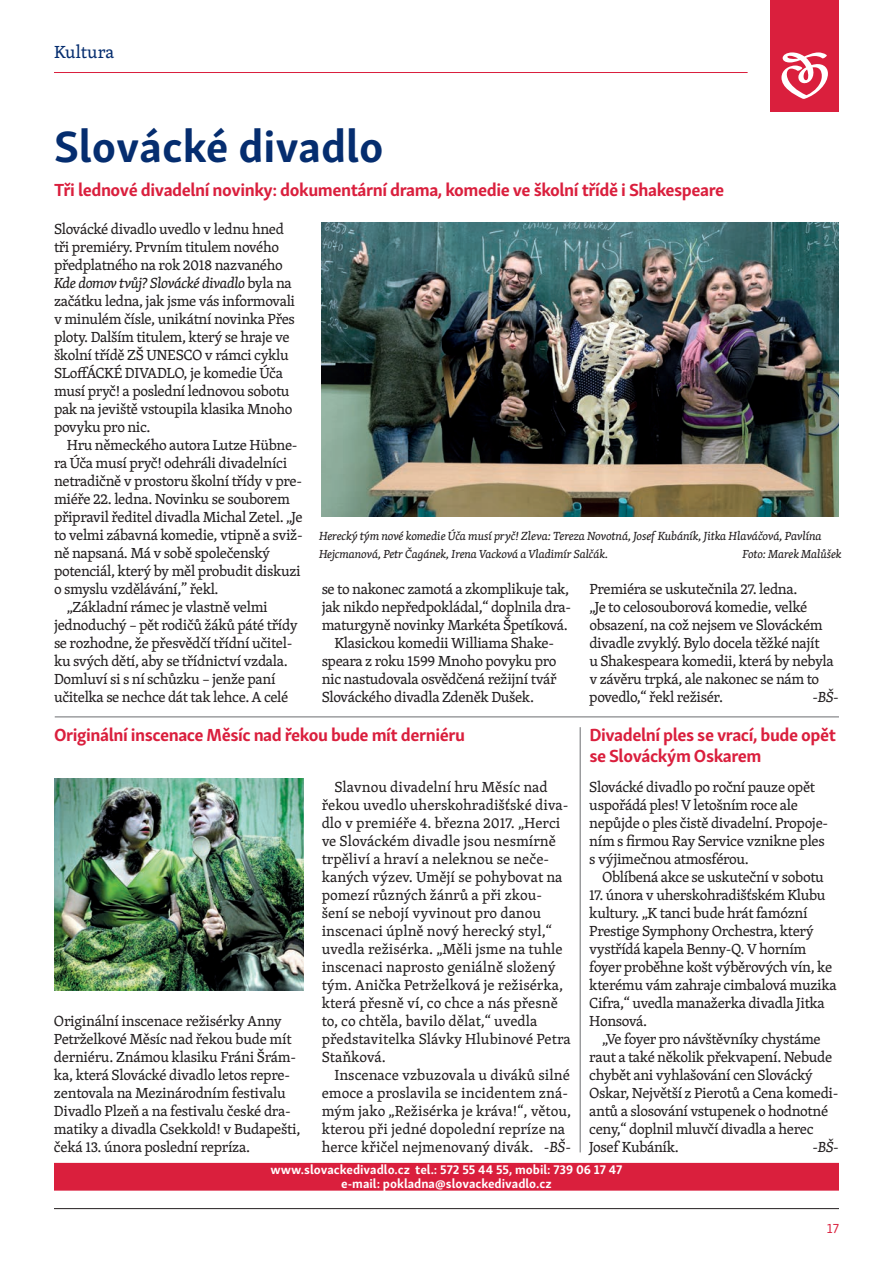
<style>
.page{position:relative;width:893px;height:1263px;background:#fff}
.page>*{position:absolute;margin:0;border:0;box-sizing:border-box;transform-origin:0 0}
.Nadpis{font:700 45px "Skolar Sans Latn";color:#052d6f}
.Podnadpis_červený{font:700 18px/21.6px "Skolar Sans Latn";letter-spacing:-.025em;color:#da1f3d}
.Název_strany{font:18px "Skolar Latin";color:#052d6f}
.Zakladni_text{font:15px/18px "Skolar Latin";letter-spacing:-.025em;color:#231f20}
.Zakladni_text-2{font:15px/18px "Skolar Latin";color:#231f20}
.Zakladni_text-3{font:italic 15px "Skolar Latin";color:#231f20}
.t1{font:13.5px "Skolar Sans Latn";color:#da1f3d}
.zlatá_linka{font:700 12.9px "Skolar Sans Latn";color:#fff}
.Zakladni_text-4{font:italic 12.15px "Skolar Latin";letter-spacing:-.01em;color:#231f20}
.Zakladni_text-5{font:italic 12px "Skolar Latin";letter-spacing:-.01em;color:#231f20}
.s1{font-style:italic}
.s2{font-size:12px;color:#da1f3d}
</style>
<div class="page">
<hr style="left:54px;top:72px;width:694px;height:1px;background:#da1f3d">
<div style="left:770px;top:0;width:69px;height:111px;background:#da1f3d"></div>
<hr style="left:54px;top:1208px;width:785px;height:1px;background:#231f20">
<svg style="left:781px;top:52px;width:47px;height:47px"></svg>
<div style="left:54px;top:1163px;width:785px;height:14px;background:#da1f3d"></div>
<div style="left:54px;top:1176px;width:785px;height:14px;background:#da1f3d"></div>
<img style="left:54px;top:778px;width:250px;height:213px">
<img style="left:322px;top:222px;width:517px;height:295px">
<hr style="left:55px;top:717px;width:784px;height:1px;background:#6c6d70">
<hr style="left:580px;top:727px;width:1px;height:425px;background:#6c6d70">
<p class="Název_strany" style="left:54px;top:38px;width:62px">Kultura</p>
<p class="Nadpis" style="left:54px;top:110px;width:331px">Slovácké divadlo</p>
<p class="Podnadpis_červený" style="left:54px;top:177px;width:672px">Tři lednové divadelní novinky: dokumentární drama, komedie ve školní třídě i Shakespeare</p>
<p class="Zakladni_text" style="left:54px;top:220px;width:243px">Slovácké divadlo uvedlo v lednu hned tři premiéry. Prvním titulem nového předplatného na rok 2018 nazvaného <span class="s1">Kde domov tvůj? Slovácké divadlo</span> byla na začátku ledna, jak jsme vás informovali v minulém čísle, unikátní novinka Přes ploty. Dalším titulem, který se hraje ve školní třídě ZŠ UNESCO v rámci cyklu SLoffÁCKÉ DIVADLO, je komedie Úča musí pryč! a poslední lednovou sobotu pak na jeviště vstoupila klasika Mnoho povyku pro nic.</p>
<p class="Zakladni_text" style="left:54px;top:436px;width:250px;text-indent:13px">Hru německého autora Lutze Hübne&shy;ra Úča musí pryč! odehráli divadelníci netradičně v prostoru školní třídy v pre&shy;miéře 22. ledna. Novinku se souborem připravil ředitel divadla Michal Zetel. „Je to velmi zábavná komedie, vtipně a sviž&shy;ně napsaná. Má v sobě společenský potenciál, který by měl probudit diskuzi o smyslu vzdělávání,” řekl.</p>
<p class="Zakladni_text" style="left:54px;top:598px;width:245px;text-indent:13px">„Základní rámec je vlastně velmi jednoduchý – pět rodičů žáků páté třídy se rozhodne, že přesvědčí třídní učitel&shy;ku svých dětí, aby se třídnictví vzdala.<br>Domluví si s ní schůzku – jenže paní učitelka se nechce dát tak lehce. A celé</p>
<p class="Zakladni_text-4" style="left:319px;top:527px;width:504px">Herecký tým nové komedie Úča musí pryč! Zleva: Tereza Novotná, Josef Kubáník, Jitka Hlaváčová, Pavlína</p>
<p class="Zakladni_text-5" style="left:319px;top:545px;width:291px">Hejcmanová, Petr Čagánek, Irena Vacková a Vladimír Salčák.</p>
<p class="Zakladni_text-5" style="left:743px;top:545px;width:100px">Foto: Marek Malůšek</p>
<p class="Zakladni_text" style="left:322px;top:580px;width:251px">se to nakonec zamotá a zkomplikuje tak, jak nikdo nepředpokládal,“ doplnila dra&shy;maturgyně novinky Markéta Špetíková.</p>
<p class="Zakladni_text" style="left:322px;top:634px;width:236px;text-indent:13px">Klasickou komedii Williama Shake&shy;speara z roku 1599 Mnoho povyku pro nic nastudovala osvědčená režijní tvář Slováckého divadla Zdeněk Dušek.</p>
<p class="Zakladni_text" style="left:589px;top:580px;width:246px">Premiéra se uskutečnila 27. ledna.<br>„Je to celosouborová komedie, velké obsazení, na což nejsem ve Slováckém divadle zvyklý. Bylo docela těžké najít<br>u Shakespeara komedii, která by nebyla v závěru trpká, ale nakonec se nám to povedlo,“ řekl režisér.</p>
<p class="Zakladni_text-3" style="left:812px;top:686px;width:28px">-BŠ-</p>
<p class="Podnadpis_červený" style="left:54px;top:722px;width:413px">Originální inscenace Měsíc nad řekou bude mít derniéru</p>
<p class="Podnadpis_červený" style="left:589px;top:722px;width:248px">Divadelní ples se vrací, bude opět se Slováckým Oskarem</p>
<p class="Zakladni_text" style="left:54px;top:1012px;width:248px">Originální inscenace režisérky Anny Petrželkové Měsíc nad řekou bude mít derniéru. Známou klasiku Fráni Šrám&shy;ka, která Slovácké divadlo letos repre&shy;zentovala na Mezinárodním festivalu Divadlo Plzeň a na festivalu české dra&shy;matiky a divadla Csekkold! v Budapešti, čeká 13. února poslední repríza.</p>
<p class="Zakladni_text-2" style="left:322px;top:778px;width:251px;text-indent:13px">Slavnou divadelní hru Měsíc nad řekou uvedlo uherskohradišťské diva&shy;dlo v premiéře 4. března 2017. „Herci ve Slováckém divadle jsou nesmírně trpěliví a hraví a neleknou se neče&shy;kaných výzev. Umějí se pohybovat na pomezí různých žánrů a při zkou&shy;šení se nebojí vyvinout pro danou inscenaci úplně nový herecký styl,“ uvedla režisérka. „Měli jsme na tuhle inscenaci naprosto geniálně složený tým. Anička Petrželková je režisérka, která přesně ví, co chce a nás přesně to, co chtěla, bavilo dělat,“ uvedla představitelka Slávky Hlubinové Petra Staňková.</p>
<p class="Zakladni_text-2" style="left:322px;top:1066px;width:251px;text-indent:13px">Inscenace vzbuzovala u diváků silné emoce a proslavila se incidentem zná&shy;mým jako „Režisérka je kráva!“, větou, kterou při jedné dopolední repríze na herce křičel nejmenovaný divák. <span class="s1">-BŠ-</span></p>
<p class="Zakladni_text" style="left:589px;top:778px;width:240px">Slovácké divadlo po roční pauze opět uspořádá ples! V letošním roce ale nepůjde o ples čistě divadelní. Propoje&shy;ním s firmou Ray Service vznikne ples s výjimečnou atmosférou.</p>
<p class="Zakladni_text" style="left:602px;top:868px;width:223px">Oblíbená akce se uskuteční v sobotu</p>
<p class="Zakladni_text" style="left:589px;top:886px;width:249px">17. února v uherskohradišťském Klubu kultury. „K tanci bude hrát famózní Prestige Symphony Orchestra, který vystřídá kapela Benny-Q. V horním foyer proběhne košt výběrových vín, ke kterému vám zahraje cimbalová muzika Cifra,“ uvedla manažerka divadla Jitka Honsová.</p>
<p class="Zakladni_text" style="left:589px;top:1030px;width:251px;text-indent:13px">„Ve foyer pro návštěvníky chystáme raut a také několik překvapení. Nebude chybět ani vyhlašování cen Slovácký Oskar, Největší z Pierotů a Cena komedi&shy;antů a slosování vstupenek o hodnotné ceny,“ doplnil mluvčí divadla a herec Josef Kubáník.</p>
<p class="Zakladni_text-3" style="left:812px;top:1136px;width:28px">-BŠ-</p>
<p class="zlatá_linka" style="left:271px;top:1159px;width:353px">www.slovackedivadlo.cz<span class="s2">,</span> tel.: 572 55 44 55, mobil: 739 06 17 47</p>
<p class="zlatá_linka" style="left:341px;top:1173px;width:212px">e-mail: pokladna@slovackedivadlo.cz</p>
<p class="t1" style="left:827px;top:1218px;width:14px">17</p>
</div>
